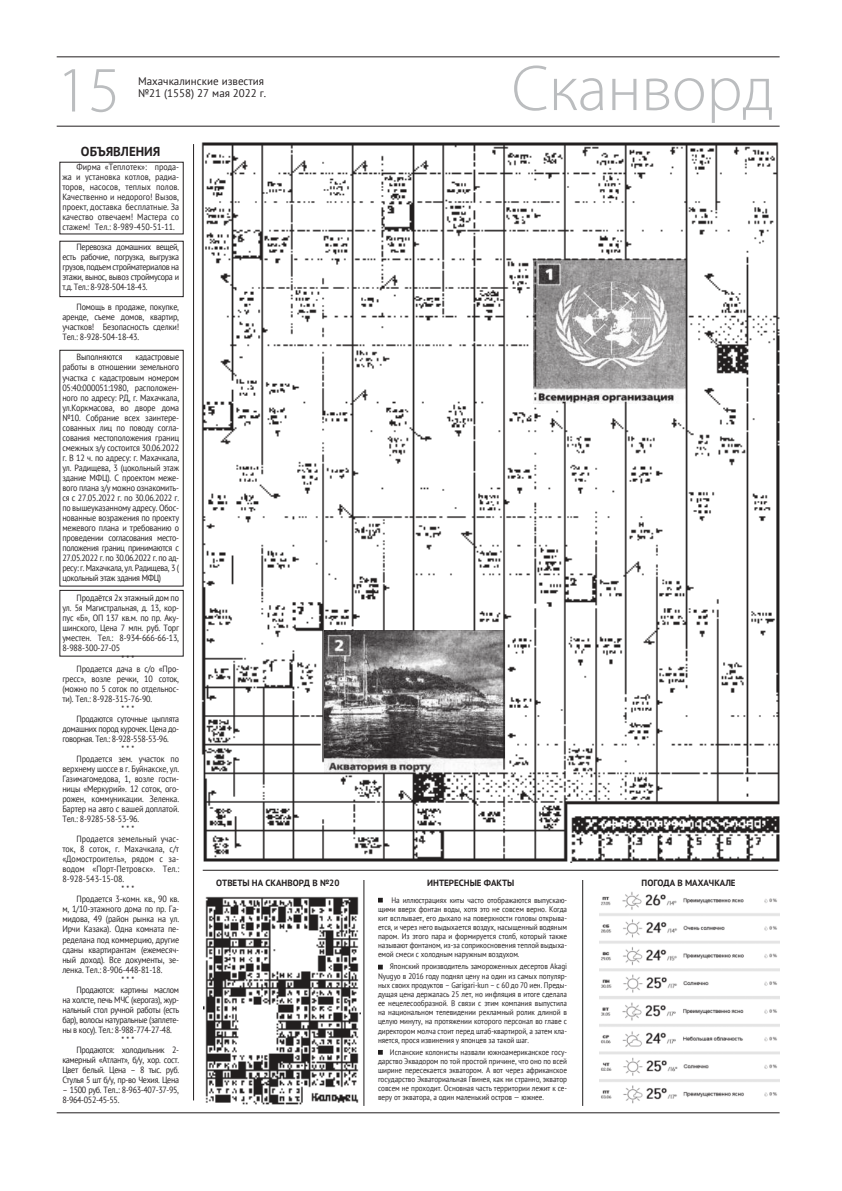
<style>
.page{position:relative;width:842px;height:1191px;background:#fff}
.page>*{position:absolute;margin:0;border:0;box-sizing:border-box;transform-origin:0 0}
.t1{font:300 65px "Myriad Pro";color:#bbbdbf}
.t2{font:700 13px "PT Sans";color:#231f20}
.t3{font:11px/12px "PT Sans";color:#231f20}
.t4{font:9px/10px "PT Sans";letter-spacing:-.02em;color:#231f20;text-align:justify;scale:.9 1}
.t5{font:9px/10px "PT Sans";letter-spacing:-.04em;color:#231f20;scale:.9 1}
.t6{font:9px "PT Sans";color:#231f20;scale:.9 1}
.t7{font:700 9px "PT Sans";color:#231f20}
.t8{font:8px/9.2px "PT Sans";letter-spacing:-.01em;color:#231f20;text-align:justify;scale:.9 1}
</style>
<div class="page">
<hr style="left:57px;top:57px;width:723px;height:1px;background:#231f20">
<hr style="left:57px;top:126px;width:723px;height:1px;background:#231f20">
<hr style="left:57px;top:1112px;width:723px;height:1px;background:#231f20">
<img style="left:201px;top:142px;width:579px;height:720px">
<hr style="left:582px;top:880px;width:1px;height:226px;background:#221f1f">
<hr style="left:203px;top:870px;width:575px;height:1px;background:#221f1f">
<img style="left:599px;top:891px;width:181px;height:213px">
<img style="left:204px;top:896px;width:156px;height:209px">
<svg style="left:378px;top:897px;width:5px;height:5px"></svg>
<svg style="left:378px;top:964px;width:5px;height:5px"></svg>
<svg style="left:378px;top:1050px;width:5px;height:4px"></svg>
<hr style="left:364px;top:880px;width:1px;height:226px;background:#221f1f">
<hr style="left:193px;top:144px;width:1px;height:956px;background:#231f20">
<div style="left:60px;top:241px;width:123px;height:56px;border:1px solid #231f20"></div>
<div style="left:60px;top:590px;width:123px;height:66px;border:1px solid #231f20"></div>
<h1 class="t1" style="left:57px;top:65px;width:65px">15</h1>
<p class="t3" style="left:138px;top:74px;width:130px">Махачкалинские известия №21 (1558) 27 мая 2022 г.</p>
<h1 class="t1" style="left:512px;top:64px;width:264px">Сканворд</h1>
<h2 class="t2" style="left:81px;top:143px;width:81px">ОБЪЯВЛЕНИЯ</h2>
<p class="t4" style="left:62px;top:161px;width:131px;text-indent:14px">Фирма «Теплотек»: прода&shy;жа и установка котлов, радиа&shy;торов, насосов, теплых полов.<br>Качественно и недорого! Вызов, проект, доставка бесплатные. За качество отвечаем! Мастера со стажем! Тел.: 8-989-450-51-11.</p>
<p class="t4" style="left:62px;top:242px;width:131px;text-indent:14px">Перевозка домашних вещей, есть рабочие, погрузка, выгрузка грузов, подъем стройматериалов на этажи, вынос, вывоз строймусора и т.д. Тел.: 8-928-504-18-43.</p>
<p class="t4" style="left:62px;top:302px;width:131px;text-indent:14px">Помощь в продаже, покупке, аренде, съеме домов, квартир, участков! Безопасность сделки!<br>Тел.: 8-928-504-18-43.</p>
<p class="t4" style="left:77px;top:352px;width:53px">Выполняются</p>
<p class="t4" style="left:62px;top:352px;width:131px;text-indent:73px">кадастровые работы в отношении земельного участка с кадастровым номером 05:40:000051:1980, расположен&shy;ного по адресу: РД, г. Махачкала, ул.Коркмасова, во дворе дома №10. Собрание всех заинтере&shy;сованных лиц по поводу согла&shy;сования местоположения границ смежных з/у состоится 30.06.2022 г. В 12 ч. по адресу: г. Махачкала, ул. Радищева, 3 (цокольный этаж здание МФЦ). С проектом меже&shy;вого плана з/у можно ознакомить&shy;ся с 27.05.2022 г. по 30.06.2022 г. по вышеуказанному адресу. Обос&shy;нованные возражения по проекту межевого плана и требованию о проведении согласования место&shy;положения границ принимаются с 27.05.2022 г. по 30.06.2022 г. по ад&shy;ресу: г. Махачкала, ул. Радищева, 3 ( цокольный этаж здания МФЦ)</p>
<p class="t4" style="left:77px;top:593px;width:115px">Продаётся 2х этажный дом по</p>
<p class="t4" style="left:62px;top:603px;width:131px">ул. 5я Магистральная, д. 13, кор-</p>
<p class="t4" style="left:62px;top:613px;width:131px">пус «Б», ОП 137 кв.м. по пр. Аку-</p>
<p class="t4" style="left:62px;top:623px;width:131px">шинского, Цена 7 млн. руб. Торг</p>
<p class="t4" style="left:62px;top:633px;width:131px">уместен. Тел.: 8-934-666-66-13,</p>
<p class="t4" style="left:62px;top:644px;width:66px">8-988-300-27-05</p>
<p class="t4" style="left:121px;top:654px;width:16px">* * *</p>
<p class="t4" style="left:77px;top:663px;width:115px">Продается дача в с/о «Про-</p>
<p class="t4" style="left:62px;top:673px;width:131px">гресс», возле речки, 10 соток,</p>
<p class="t4" style="left:62px;top:684px;width:131px">(можно по 5 соток по отдельнос-</p>
<p class="t4" style="left:62px;top:693px;width:101px">ти). Тел.: 8-928-315-76-90.</p>
<p class="t4" style="left:121px;top:704px;width:16px">* * *</p>
<p class="t5" style="left:77px;top:713px;width:115px">Продаются суточные цыплята</p>
<p class="t5" style="left:62px;top:723px;width:131px">домашних пород курочек. Цена до-</p>
<p class="t5" style="left:62px;top:733px;width:120px">говорная. Тел.: 8-928-558-53-96.</p>
<p class="t4" style="left:121px;top:744px;width:16px">* * *</p>
<p class="t4" style="left:77px;top:753px;width:115px">Продается зем. участок по</p>
<p class="t4" style="left:62px;top:763px;width:131px">верхнему шоссе в г. Буйнакске, ул.</p>
<p class="t4" style="left:62px;top:773px;width:131px">Газимагомедова, 1, возле гости-</p>
<p class="t4" style="left:62px;top:783px;width:131px">ницы «Меркурий». 12 соток, ого-</p>
<p class="t4" style="left:62px;top:793px;width:131px">рожен, коммуникации. Зеленка.</p>
<p class="t4" style="left:62px;top:803px;width:131px">Бартер на авто с вашей доплатой.</p>
<p class="t4" style="left:62px;top:813px;width:87px">Тел.: 8-9285-58-53-96.</p>
<p class="t4" style="left:121px;top:825px;width:16px">* * *</p>
<p class="t6" style="left:77px;top:833px;width:115px">Продается земельный учас-</p>
<p class="t6" style="left:62px;top:843px;width:131px">ток, 8 соток, г. Махачкала, с/т</p>
<p class="t6" style="left:62px;top:855px;width:131px">«Домостроитель», рядом с за-</p>
<p class="t6" style="left:62px;top:863px;width:131px">водом «Порт-Петровск». Тел.:</p>
<p class="t6" style="left:62px;top:876px;width:70px">8-928-543-15-08.</p>
<p class="t4" style="left:121px;top:885px;width:16px">* * *</p>
<p class="t4" style="left:77px;top:894px;width:115px">Продается 3-комн. кв., 90 кв.</p>
<p class="t4" style="left:62px;top:904px;width:131px">м, 1/10-этажного дома по пр. Га-</p>
<p class="t4" style="left:62px;top:914px;width:131px">мидова, 49 (район рынка на ул.</p>
<p class="t4" style="left:62px;top:924px;width:131px">Ирчи Казака). Одна комната пе-</p>
<p class="t4" style="left:62px;top:934px;width:131px">ределана под коммерцию, другие</p>
<p class="t4" style="left:62px;top:944px;width:131px">сданы квартирантам (ежемесяч-</p>
<p class="t4" style="left:62px;top:954px;width:131px">ный доход). Все документы, зе-</p>
<p class="t4" style="left:62px;top:964px;width:113px">ленка. Тел.: 8-906-448-81-18.</p>
<p class="t4" style="left:121px;top:975px;width:16px">* * *</p>
<p class="t5" style="left:77px;top:984px;width:115px">Продаются: картины маслом</p>
<p class="t5" style="left:62px;top:994px;width:131px">на холсте, печь МЧС (керогаз), жур-</p>
<p class="t5" style="left:62px;top:1004px;width:131px">нальный стол ручной работы (есть</p>
<p class="t5" style="left:62px;top:1014px;width:131px">бар), волосы натуральные (заплете-</p>
<p class="t5" style="left:62px;top:1024px;width:123px">ны в косу). Тел.: 8-988-774-27-48.</p>
<p class="t4" style="left:121px;top:1035px;width:16px">* * *</p>
<p class="t5" style="left:77px;top:1044px;width:115px">Продаются: холодильник 2-</p>
<p class="t5" style="left:62px;top:1054px;width:131px">камерный «Атлант», б/у, хор. сост.</p>
<p class="t5" style="left:62px;top:1064px;width:131px">Цвет белый. Цена – 8 тыс. руб.</p>
<p class="t5" style="left:62px;top:1074px;width:131px">Стулья 5 шт б/у, пр-во Чехия. Цена</p>
<p class="t5" style="left:62px;top:1085px;width:131px">– 1500 руб. Тел..: 8-963-407-37-95,<br>8-964-052-45-55.</p>
<p class="t7" style="left:216px;top:877px;width:125px">ОТВЕТЫ НА СКАНВОРД В №20</p>
<p class="t7" style="left:427px;top:877px;width:89px">ИНТЕРЕСНЫЕ ФАКТЫ</p>
<p class="t7" style="left:642px;top:877px;width:96px">ПОГОДА В МАХАЧКАЛЕ</p>
<p class="t8" style="left:378px;top:895px;width:212px;text-indent:13px">На иллюстрациях киты часто отображаются выпускаю&shy;щими вверх фонтан воды, хотя это не совсем верно. Когда кит всплывает, его дыхало на поверхности головы открыва&shy;ется, и через него выдыхается воздух, насыщенный водяным паром. Из этого пара и формируется столб, который также называют фонтаном, из-за соприкосновения теплой выдыха&shy;емой смеси с холодным наружным воздухом.</p>
<p class="t8" style="left:378px;top:962px;width:212px;text-indent:12px">Японский производитель замороженных десертов Akagi Nyugyo в 2016 году поднял цену на один из самых популяр&shy;ных своих продуктов – Garigari-kun – с 60 до 70 иен. Преды&shy;дущая цена держалась 25 лет, но инфляция в итоге сделала ее нецелесообразной. В связи с этим компания выпустила на национальном телевидении рекламный ролик длиной в целую минуту, на протяжении которого персонал во главе с директором молча стоит перед штаб-квартирой, а затем кла&shy;няется, прося извинения у японцев за такой шаг.</p>
<p class="t8" style="left:378px;top:1047px;width:212px;text-indent:12px">Испанские колонисты назвали южноамериканское госу&shy;дарство Эквадором по той простой причине, что оно по всей ширине пересекается экватором. А вот через африканское государство Экваториальная Гвинея, как ни странно, экватор совсем не проходит. Основная часть территории лежит к се&shy;веру от экватора, а один маленький остров — южнее.</p>
</div>
